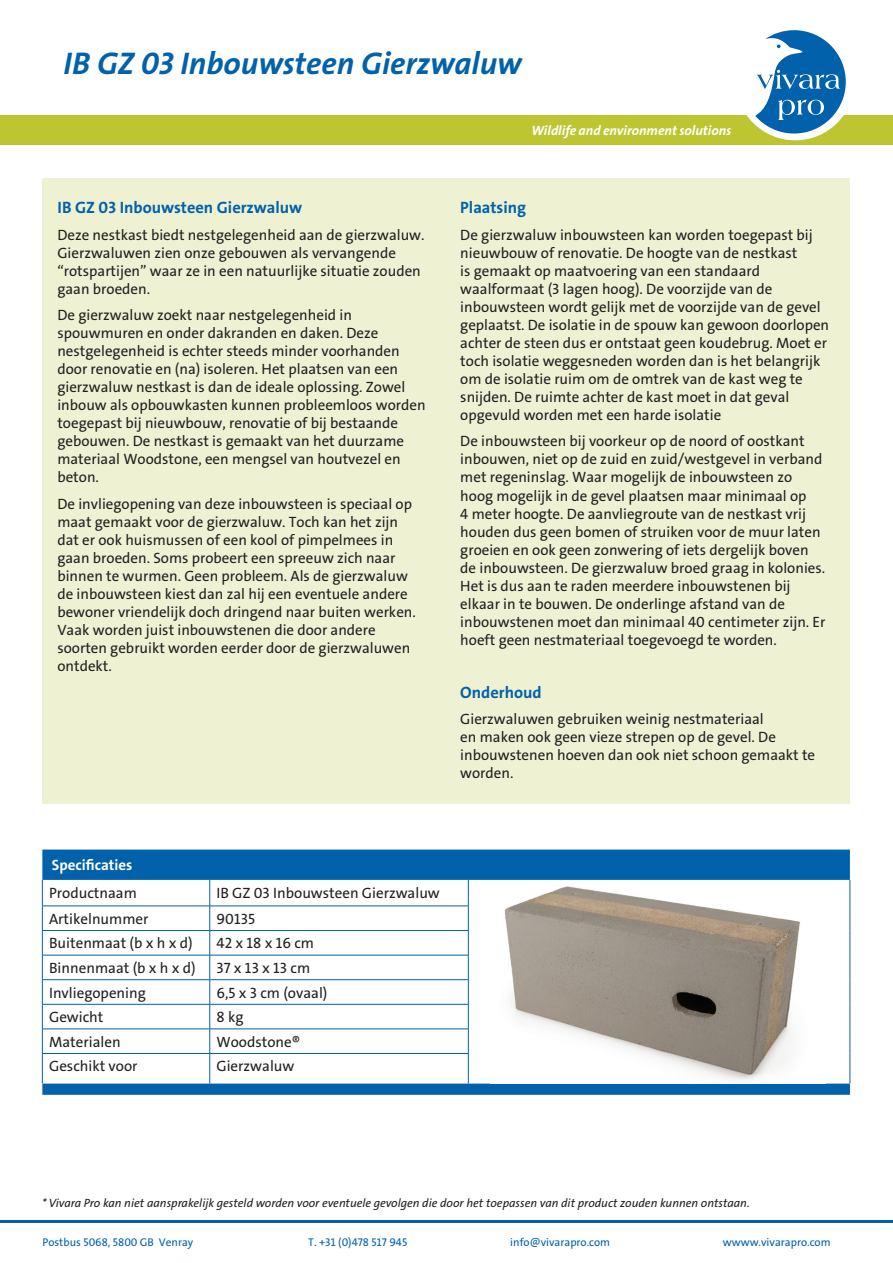
<style>
.page{position:relative;width:893px;height:1263px;background:#fff}
.page>*{position:absolute;margin:0;border:0;box-sizing:border-box;transform-origin:0 0}
.t1{font:31.5px "The Sans OT 7 B Italic";color:#0161aa}
.t2{font:16.5px "The Sans OT 7 B";color:#0161aa}
.t3{font:15px/18px "The Sans OT 5 R";color:#231f20}
.t4{font:15px "The Sans OT 7 B";color:#fff}
.t5{font:13.5px "The Sans OT 7 B Italic";color:#fff}
.t6{font:12px "The Sans OT 5 R Italic";color:#231f20}
.t7{font:11.25px "The Sans OT 5 R";color:#0161aa}
</style>
<div class="page">
<div style="left:0;top:115px;width:893px;height:30px;background:#bdc531"></div>
<div style="left:736px;top:21px;width:119px;height:119px;background:#fff;border-radius:50%"></div>
<svg style="left:755px;top:30px;width:91px;height:104px"></svg>
<hr style="left:0;top:1220px;width:893px;height:2px;background:#0161aa">
<div style="left:43px;top:179px;width:807px;height:625px;background:#eff1d3"></div>
<svg style="left:42px;top:849px;width:808px;height:246px;fill:#0161aa"></svg>
<svg style="left:43px;top:880px;width:807px;height:203px"></svg>
<hr style="left:42px;top:906px;width:168px;height:1px;background:#0161aa">
<hr style="left:210px;top:906px;width:258px;height:1px;background:#0161aa">
<hr style="left:42px;top:930px;width:168px;height:1px;background:#0161aa">
<hr style="left:210px;top:930px;width:258px;height:1px;background:#0161aa">
<hr style="left:42px;top:955px;width:168px;height:1px;background:#0161aa">
<hr style="left:210px;top:955px;width:258px;height:1px;background:#0161aa">
<hr style="left:42px;top:979px;width:168px;height:1px;background:#0161aa">
<hr style="left:210px;top:979px;width:258px;height:1px;background:#0161aa">
<hr style="left:42px;top:1004px;width:168px;height:1px;background:#0161aa">
<hr style="left:210px;top:1004px;width:258px;height:1px;background:#0161aa">
<hr style="left:42px;top:1029px;width:168px;height:1px;background:#0161aa">
<hr style="left:210px;top:1029px;width:258px;height:1px;background:#0161aa">
<svg style="left:850px;top:880px;width:1px;height:173px"></svg>
<hr style="left:42px;top:1053px;width:168px;height:1px;background:#0161aa">
<svg style="left:42px;top:880px;width:1px;height:203px"></svg>
<hr style="left:210px;top:1053px;width:258px;height:1px;background:#0161aa">
<svg style="left:210px;top:880px;width:1px;height:203px"></svg>
<svg style="left:468px;top:880px;width:1px;height:203px"></svg>
<hr style="left:850px;top:1053px;width:1px;height:30px;background:#0161aa">
<img style="left:490px;top:882px;width:335px;height:201px">
<h1 class="t1" style="left:63px;top:44px;width:460px">IB GZ 03 Inbouwsteen Gierzwaluw</h1>
<p class="t5" style="left:531px;top:121px;width:201px">Wildlife and environment solutions</p>
<p class="t2" style="left:57px;top:197px;width:246px">IB GZ 03 Inbouwsteen Gierzwaluw</p>
<p class="t3" style="left:57px;top:226px;width:369px">Deze nestkast biedt nestgelegenheid aan de gierzwaluw.<br>Gierzwaluwen zien onze gebouwen als vervangende “rotspartijen” waar ze in een natuurlijke situatie zouden gaan broeden.</p>
<p class="t3" style="left:57px;top:306px;width:370px">De gierzwaluw zoekt naar nestgelegenheid in spouwmuren en onder dakranden en daken. Deze nestgelegenheid is echter steeds minder voorhanden door renovatie en (na) isoleren. Het plaatsen van een gierzwaluw nestkast is dan de ideale oplossing. Zowel inbouw als opbouwkasten kunnen probleemloos worden toegepast bij nieuwbouw, renovatie of bij bestaande gebouwen. De nestkast is gemaakt van het duurzame materiaal Woodstone, een mengsel van houtvezel en beton.</p>
<p class="t3" style="left:57px;top:495px;width:360px">De invliegopening van deze inbouwsteen is speciaal op maat gemaakt voor de gierzwaluw. Toch kan het zijn dat er ook huismussen of een kool of pimpelmees in gaan broeden. Soms probeert een spreeuw zich naar binnen te wurmen. Geen probleem. Als de gierzwaluw de inbouwsteen kiest dan zal hij een eventuele andere bewoner vriendelijk doch dringend naar buiten werken.<br>Vaak worden juist inbouwstenen die door andere soorten gebruikt worden eerder door de gierzwaluwen ontdekt.</p>
<p class="t2" style="left:460px;top:197px;width:67px">Plaatsing</p>
<p class="t3" style="left:460px;top:226px;width:370px">De gierzwaluw inbouwsteen kan worden toegepast bij nieuwbouw of renovatie. De hoogte van de nestkast<br>is gemaakt op maatvoering van een standaard waalformaat (3 lagen hoog). De voorzijde van de inbouwsteen wordt gelijk met de voorzijde van de gevel geplaatst. De isolatie in de spouw kan gewoon doorlopen achter de steen dus er ontstaat geen koudebrug. Moet er toch isolatie weggesneden worden dan is het belangrijk om de isolatie ruim om de omtrek van de kast weg te snijden. De ruimte achter de kast moet in dat geval opgevuld worden met een harde isolatie</p>
<p class="t3" style="left:460px;top:432px;width:367px">De inbouwsteen bij voorkeur op de noord of oostkant inbouwen, niet op de zuid en zuid/westgevel in verband met regeninslag. Waar mogelijk de inbouwsteen zo hoog mogelijk in de gevel plaatsen maar minimaal op<br>4 meter hoogte. De aanvliegroute van de nestkast vrij houden dus geen bomen of struiken voor de muur laten groeien en ook geen zonwering of iets dergelijk boven de inbouwsteen. De gierzwaluw broed graag in kolonies.<br>Het is dus aan te raden meerdere inbouwstenen bij elkaar in te bouwen. De onderlinge afstand van de inbouwstenen moet dan minimaal 40 centimeter zijn. Er hoeft geen nestmateriaal toegevoegd te worden.</p>
<p class="t2" style="left:460px;top:681px;width:83px">Onderhoud</p>
<p class="t3" style="left:460px;top:710px;width:356px">Gierzwaluwen gebruiken weinig nestmateriaal<br>en maken ook geen vieze strepen op de gevel. De inbouwstenen hoeven dan ook niet schoon gemaakt te worden.</p>
<p class="t4" style="left:52px;top:855px;width:82px">Specificaties</p>
<p class="t3" style="left:49px;top:884px;width:89px">Productnaam</p>
<p class="t3" style="left:217px;top:884px;width:225px">IB GZ 03 Inbouwsteen Gierzwaluw</p>
<p class="t3" style="left:49px;top:910px;width:101px">Artikelnummer</p>
<p class="t3" style="left:217px;top:910px;width:40px">90135</p>
<p class="t3" style="left:49px;top:934px;width:145px">Buitenmaat (b x h x d)</p>
<p class="t3" style="left:217px;top:934px;width:99px">42 x 18 x 16 cm</p>
<p class="t3" style="left:49px;top:959px;width:148px">Binnenmaat (b x h x d)</p>
<p class="t3" style="left:217px;top:959px;width:95px">37 x 13 x 13 cm</p>
<p class="t3" style="left:49px;top:984px;width:98px">Invliegopening</p>
<p class="t3" style="left:217px;top:984px;width:112px">6,5 x 3 cm (ovaal)</p>
<p class="t3" style="left:49px;top:1008px;width:56px">Gewicht</p>
<p class="t3" style="left:217px;top:1008px;width:29px">8 kg</p>
<p class="t3" style="left:49px;top:1033px;width:73px">Materialen</p>
<p class="t3" style="left:217px;top:1033px;width:85px">Woodstone®</p>
<p class="t3" style="left:49px;top:1057px;width:90px">Geschikt voor</p>
<p class="t3" style="left:217px;top:1057px;width:79px">Gierzwaluw</p>
<p class="t6" style="left:42px;top:1195px;width:709px">* Vivara Pro kan niet aansprakelijk gesteld worden voor eventuele gevolgen die door het toepassen van dit product zouden kunnen ontstaan.</p>
<p class="t7" style="left:43px;top:1235px;width:152px">Postbus 5068, 5800 GB Venray</p>
<p class="t7" style="left:308px;top:1235px;width:100px">T. +31 (0)478 517 945</p>
<p class="t7" style="left:510px;top:1235px;width:101px">info@vivarapro.com</p>
<p class="t7" style="left:723px;top:1235px;width:109px">wwww.vivarapro.com</p>
</div>
